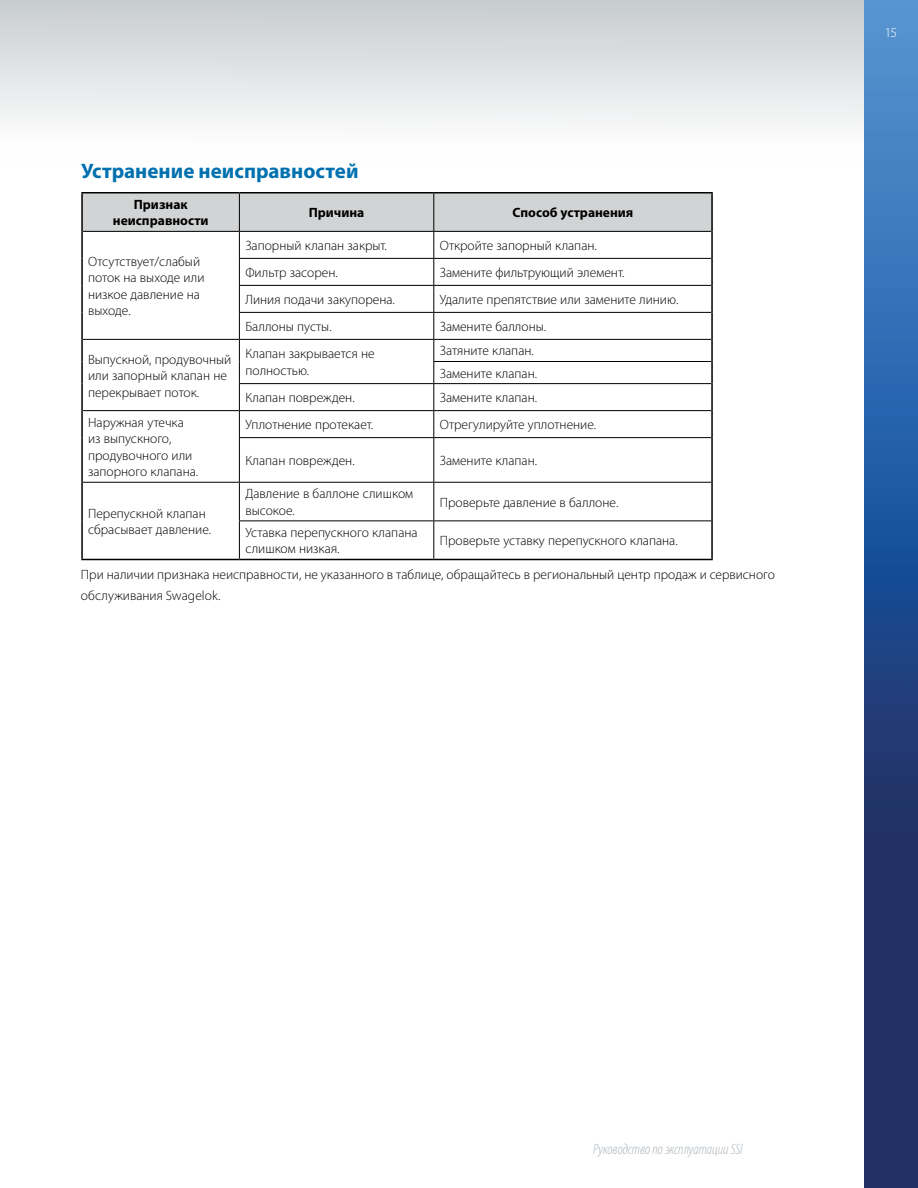
<style>
.page{position:relative;width:918px;height:1188px;background:#fff}
.page>*{position:absolute;margin:0;border:0;box-sizing:border-box;transform-origin:0 0}
.t1{font:700 21px "Myriad Pro";color:#0070af}
.t2{font:italic 300 condensed 15px "Myriad Pro";letter-spacing:-.005em;color:#acb4ba}
.t3{font:300 13.5px/16.5px "Myriad Pro";color:#000}
.t4{font:700 13.5px/16.5px "Myriad Pro";color:#000;text-align:center}
.t5{font:300 13.5px "Myriad Pro";color:#fff}
</style>
<div class="page">
<div style="left:0;top:0;width:864px;height:166px;background:linear-gradient(to bottom,#c8cccf,#fff)"></div>
<img style="left:864px;top:0;width:54px;height:1188px">
<svg style="left:83px;top:194px;width:628px;height:243px"></svg>
<hr style="left:239px;top:437px;width:195px;height:1px;background:#000">
<hr style="left:239px;top:438px;width:1px;height:44px;background:#000">
<hr style="left:434px;top:437px;width:277px;height:1px;background:#000">
<hr style="left:433px;top:438px;width:1px;height:44px;background:#000">
<hr style="left:83px;top:482px;width:156px;height:1px;background:#000">
<hr style="left:239px;top:482px;width:195px;height:1px;background:#000">
<hr style="left:239px;top:483px;width:1px;height:37px;background:#000">
<hr style="left:434px;top:482px;width:277px;height:1px;background:#000">
<hr style="left:433px;top:483px;width:1px;height:37px;background:#000">
<hr style="left:239px;top:520px;width:195px;height:1px;background:#000">
<hr style="left:239px;top:521px;width:1px;height:38px;background:#000">
<hr style="left:434px;top:520px;width:277px;height:1px;background:#000">
<hr style="left:433px;top:521px;width:1px;height:38px;background:#000">
<hr style="left:81px;top:559px;width:158px;height:1px;background:#000">
<hr style="left:81px;top:192px;width:158px;height:2px;background:#000">
<hr style="left:81px;top:194px;width:2px;height:37px;background:#000">
<hr style="left:239px;top:192px;width:195px;height:2px;background:#000">
<hr style="left:434px;top:192px;width:279px;height:2px;background:#000">
<hr style="left:711px;top:194px;width:2px;height:37px;background:#000">
<hr style="left:81px;top:231px;width:2px;height:27px;background:#000">
<hr style="left:81px;top:258px;width:2px;height:27px;background:#000">
<hr style="left:81px;top:285px;width:2px;height:27px;background:#000">
<hr style="left:81px;top:312px;width:2px;height:27px;background:#000">
<hr style="left:711px;top:231px;width:2px;height:27px;background:#000">
<hr style="left:711px;top:258px;width:2px;height:27px;background:#000">
<hr style="left:711px;top:285px;width:2px;height:27px;background:#000">
<hr style="left:711px;top:312px;width:2px;height:27px;background:#000">
<hr style="left:81px;top:339px;width:2px;height:23px;background:#000">
<hr style="left:81px;top:362px;width:2px;height:22px;background:#000">
<hr style="left:81px;top:384px;width:2px;height:27px;background:#000">
<hr style="left:711px;top:339px;width:2px;height:23px;background:#000">
<hr style="left:711px;top:362px;width:2px;height:22px;background:#000">
<hr style="left:711px;top:384px;width:2px;height:27px;background:#000">
<hr style="left:81px;top:411px;width:2px;height:27px;background:#000">
<hr style="left:81px;top:438px;width:2px;height:44px;background:#000">
<hr style="left:711px;top:411px;width:2px;height:27px;background:#000">
<hr style="left:711px;top:438px;width:2px;height:44px;background:#000">
<hr style="left:81px;top:482px;width:2px;height:39px;background:#000">
<hr style="left:81px;top:521px;width:2px;height:38px;background:#000">
<hr style="left:711px;top:482px;width:2px;height:39px;background:#000">
<hr style="left:711px;top:521px;width:2px;height:38px;background:#000">
<hr style="left:239px;top:559px;width:195px;height:1px;background:#000">
<hr style="left:434px;top:559px;width:279px;height:1px;background:#000">
<h1 class="t1" style="left:81px;top:157px;width:279px">Устранение неисправностей</h1>
<p class="t4" style="left:113px;top:196px;width:97px">Признак неисправности</p>
<p class="t4" style="left:309px;top:204px;width:57px">Причина</p>
<p class="t4" style="left:512px;top:204px;width:123px">Способ устранения</p>
<p class="t3" style="left:88px;top:253px;width:118px">Отсутствует/слабый поток на выходе или низкое давление на выходе.</p>
<p class="t3" style="left:245px;top:237px;width:143px">Запорный клапан закрыт.</p>
<p class="t3" style="left:440px;top:237px;width:159px">Откройте запорный клапан.</p>
<p class="t3" style="left:245px;top:264px;width:94px">Фильтр засорен.</p>
<p class="t3" style="left:440px;top:264px;width:186px">Замените фильтрующий элемент.</p>
<p class="t3" style="left:245px;top:291px;width:151px">Линия подачи закупорена.</p>
<p class="t3" style="left:440px;top:291px;width:240px">Удалите препятствие или замените линию.</p>
<p class="t3" style="left:245px;top:318px;width:88px">Баллоны пусты.</p>
<p class="t3" style="left:440px;top:318px;width:108px">Замените баллоны.</p>
<p class="t3" style="left:88px;top:351px;width:145px">Выпускной, продувочный или запорный клапан не перекрывает поток.</p>
<p class="t3" style="left:245px;top:345px;width:131px">Клапан закрывается не полностью.</p>
<p class="t3" style="left:440px;top:340px;width:99px;line-height:22.2px">Затяните клапан.<br>Замените клапан.</p>
<p class="t3" style="left:245px;top:389px;width:111px">Клапан поврежден.</p>
<p class="t3" style="left:440px;top:389px;width:99px">Замените клапан.</p>
<p class="t3" style="left:88px;top:414px;width:112px">Наружная утечка из выпускного, продувочного или запорного клапана.</p>
<p class="t3" style="left:245px;top:416px;width:129px">Уплотнение протекает.</p>
<p class="t3" style="left:440px;top:416px;width:158px">Отрегулируйте уплотнение.</p>
<p class="t3" style="left:245px;top:452px;width:111px">Клапан поврежден.</p>
<p class="t3" style="left:440px;top:452px;width:99px">Замените клапан.</p>
<p class="t3" style="left:245px;top:485px;width:169px">Давление в баллоне слишком высокое.</p>
<p class="t3" style="left:440px;top:494px;width:180px">Проверьте давление в баллоне.</p>
<p class="t3" style="left:245px;top:524px;width:174px">Уставка перепускного клапана слишком низкая.</p>
<p class="t3" style="left:440px;top:532px;width:239px">Проверьте уставку перепускного клапана.</p>
<p class="t3" style="left:81px;top:564px;width:696px;line-height:21px">При наличии признака неисправности, не указанного в таблице, обращайтесь в региональный центр продаж и сервисного обслуживания Swagelok.</p>
<p class="t3" style="left:88px;top:505px;width:125px">Перепускной клапан сбрасывает давление.</p>
<p class="t5" style="left:885px;top:25px;width:14px">15</p>
<p class="t2" style="left:593px;top:1141px;width:151px">Руководство по эксплуатации SSI</p>
</div>
